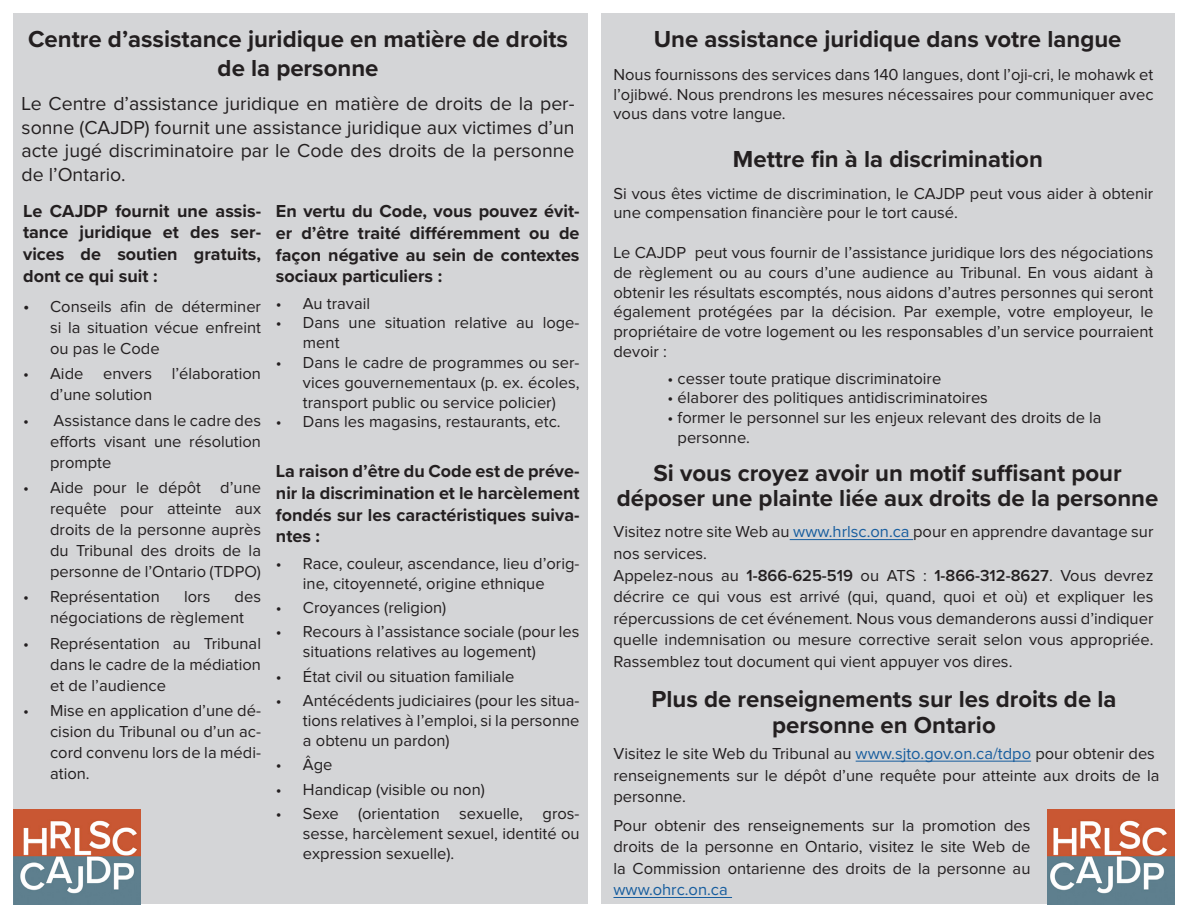
<style>
.page{position:relative;width:1188px;height:918px;background:#fff}
.page>*{position:absolute;margin:0;border:0;box-sizing:border-box;transform-origin:0 0}
.t1{font:700 24px/28.8px "Proxima Nova";color:#231f20;text-align:center}
.t2{font:19.5px/23.4px "Proxima Nova";color:#231f20;text-align:justify}
.t3{font:700 18px/21.6px "Proxima Nova";color:#231f20;text-align:justify}
.t4{font:16.5px/19.8px "Proxima Nova";color:#231f20;text-align:justify}
.s1{font-size:18px}
.s2{color:#175d9e}
.s3{font-weight:600}
</style>
<div class="page">
<div style="left:14px;top:14px;width:574px;height:890px;background:#d4d5d7"></div>
<div style="left:601px;top:14px;width:573px;height:890px;background:#d4d5d7"></div>
<img style="left:14px;top:810px;width:126px;height:94px">
<img style="left:1048px;top:810px;width:126px;height:94px">
<hr style="left:790px;top:539px;width:123px;height:1px;background:#175d9e">
<hr style="left:856px;top:761px;width:175px;height:1px;background:#175d9e">
<hr style="left:613px;top:897px;width:119px;height:1px;background:#175d9e">
<p class="t1" style="left:28px;top:25px;width:541px">Centre d’assistance juridique en matière de droits de la personne</p>
<p class="t2" style="left:22px;top:93px;width:554px">Le Centre d’assistance juridique en matière de droits de la per&shy;sonne (CAJDP) fournit une assistance juridique aux victimes d’un acte jugé discriminatoire par le Code des droits de la personne de l’Ontario.</p>
<p class="t3" style="left:276px;top:200px;width:305px">En vertu du Code, vous pouvez évit&shy;er d’être traité différemment ou de façon négative au sein de contextes sociaux particuliers :</p>
<p class="t4" style="left:276px;top:294px;width:96px">• Au travail</p>
<p class="t4" style="left:303px;top:314px;width:278px;text-indent:-27px">• Dans une situation relative au loge&shy;ment</p>
<p class="t4" style="left:303px;top:353px;width:278px;text-indent:-27px">• Dans le cadre de programmes ou ser&shy;vices gouvernementaux (p. ex. écoles, transport public ou service policier)</p>
<p class="t4" style="left:276px;top:413px;width:286px">• Dans les magasins, restaurants, etc.</p>
<p class="t3" style="left:276px;top:460px;width:305px">La raison d’être du Code est de préve&shy;nir la discrimination et le harcèlement fondés sur les caractéristiques suiva&shy;ntes :</p>
<p class="t4" style="left:276px;top:554px;width:305px;text-align:center">• Race, couleur, ascendance, lieu d’orig&shy;ine, citoyenneté, origine ethnique</p>
<p class="t4" style="left:276px;top:598px;width:172px">• Croyances (religion)</p>
<p class="t4" style="left:303px;top:623px;width:278px;text-indent:-27px">• Recours à l’assistance sociale (pour les situations relatives au logement)</p>
<p class="t4" style="left:276px;top:667px;width:240px">• État civil ou situation familiale</p>
<p class="t4" style="left:303px;top:691px;width:278px;text-indent:-27px">• Antécédents judiciaires (pour les situa&shy;tions relatives à l’emploi, si la personne a obtenu un pardon)</p>
<p class="t4" style="left:276px;top:756px;width:58px">• Âge</p>
<p class="t4" style="left:276px;top:780px;width:210px">• Handicap (visible ou non)</p>
<p class="t4" style="left:303px;top:804px;width:278px;text-indent:-27px">• Sexe (orientation sexuelle, gros&shy;sesse, harcèlement sexuel, identité ou expression sexuelle).</p>
<p class="t3" style="left:23px;top:200px;width:239px">Le CAJDP fournit une assis&shy;tance juridique et des ser&shy;vices de soutien gratuits, dont ce qui suit :</p>
<p class="t4" style="left:50px;top:296px;width:212px;line-height:21px;text-indent:-27px"><span class="s1">•</span> Conseils afin de déterminer si la situation vécue enfreint ou pas le Code</p>
<p class="t4" style="left:50px;top:364px;width:212px;line-height:21px;text-indent:-27px">• Aide envers l’élaboration d’une solution</p>
<p class="t4" style="left:50px;top:410px;width:212px;line-height:21px;text-indent:-27px">• Assistance dans le cadre des efforts visant une résolution prompte</p>
<p class="t4" style="left:50px;top:478px;width:212px;line-height:21px;text-indent:-27px">• Aide pour le dépôt d’une requête pour atteinte aux droits de la personne auprès du Tribunal des droits de la personne de l’Ontario (TDPO)</p>
<p class="t4" style="left:23px;top:588px;width:138px">• Représentation</p>
<p class="t4" style="left:184px;top:588px;width:28px">lors</p>
<p class="t4" style="left:50px;top:587px;width:212px;line-height:21px;text-indent:184px">des négociations de règlement</p>
<p class="t4" style="left:50px;top:634px;width:212px;line-height:21px;text-indent:-27px">• Représentation au Tribunal dans le cadre de la médiation et de l’audience</p>
<p class="t4" style="left:50px;top:701px;width:212px;line-height:21px;text-indent:-27px">• Mise en application d’une dé&shy;cision du Tribunal ou d’un ac&shy;cord convenu lors de la médi&shy;ation.</p>
<p class="t1" style="left:654px;top:25px;width:469px">Une assistance juridique dans votre langue</p>
<p class="t4" style="left:613px;top:65px;width:542px">Nous fournissons des services dans 140 langues, dont l’oji-cri, le mohawk et l’ojibwé. Nous prendrons les mesures nécessaires pour communiquer avec vous dans votre langue.</p>
<p class="t1" style="left:733px;top:144px;width:312px">Mettre fin à la discrimination</p>
<p class="t4" style="left:613px;top:184px;width:541px">Si vous êtes victime de discrimination, le CAJDP peut vous aider à obtenir une compensation financière pour le tort causé.</p>
<p class="t4" style="left:613px;top:243px;width:542px">Le CAJDP peut vous fournir de l’assistance juridique lors des négociations de règlement ou au cours d’une audience au Tribunal. En vous aidant à obtenir les résultats escomptés, nous aidons d’autres personnes qui seront également protégées par la décision. Par exemple, votre employeur, le propriétaire de votre logement ou les responsables d’un service pourraient devoir :</p>
<p class="t4" style="left:667px;top:369px;width:275px">• cesser toute pratique discriminatoire</p>
<p class="t4" style="left:667px;top:389px;width:322px">• élaborer des politiques antidiscriminatoires</p>
<p class="t4" style="left:678px;top:408px;width:426px;text-indent:-10px">• former le personnel sur les enjeux relevant des droits de la personne.</p>
<p class="t1" style="left:654px;top:458px;width:470px">Si vous croyez avoir un motif suffisant pour</p>
<p class="t1" style="left:617px;top:484px;width:543px">déposer une plainte liée aux droits de la personne</p>
<p class="t4" style="left:613px;top:522px;width:541px;line-height:21.6px">Visitez notre site Web au <span class="s2">www.hrlsc.on.ca</span> pour en apprendre davantage sur nos services.</p>
<p class="t4" style="left:613px;top:565px;width:542px;line-height:21.6px">Appelez-nous au <span class="s3">1-866-625-519</span> ou ATS : <span class="s3">1-866-312-8627</span>. Vous devrez décrire ce qui vous est arrivé (qui, quand, quoi et où) et expliquer les répercussions de cet événement. Nous vous demanderons aussi d’indiquer quelle indemnisation ou mesure corrective serait selon vous appropriée.<br>Rassemblez tout document qui vient appuyer vos dires.</p>
<p class="t1" style="left:651px;top:686px;width:467px;line-height:25.5px">Plus de renseignements sur les droits de la personne en Ontario</p>
<p class="t4" style="left:613px;top:743px;width:547px;line-height:21.6px;text-align:left">Visitez le site Web du Tribunal au <span class="s2">www.sjto.gov.on.ca/tdpo</span> pour obtenir des renseignements sur le dépôt d’une requête pour atteinte aux droits de la personne.</p>
<p class="t4" style="left:613px;top:815px;width:419px;line-height:21.6px">Pour obtenir des renseignements sur la promotion des droits de la personne en Ontario, visitez le site Web de la Commission ontarienne des droits de la personne au <span class="s2">www.ohrc.on.ca</span></p>
</div>
